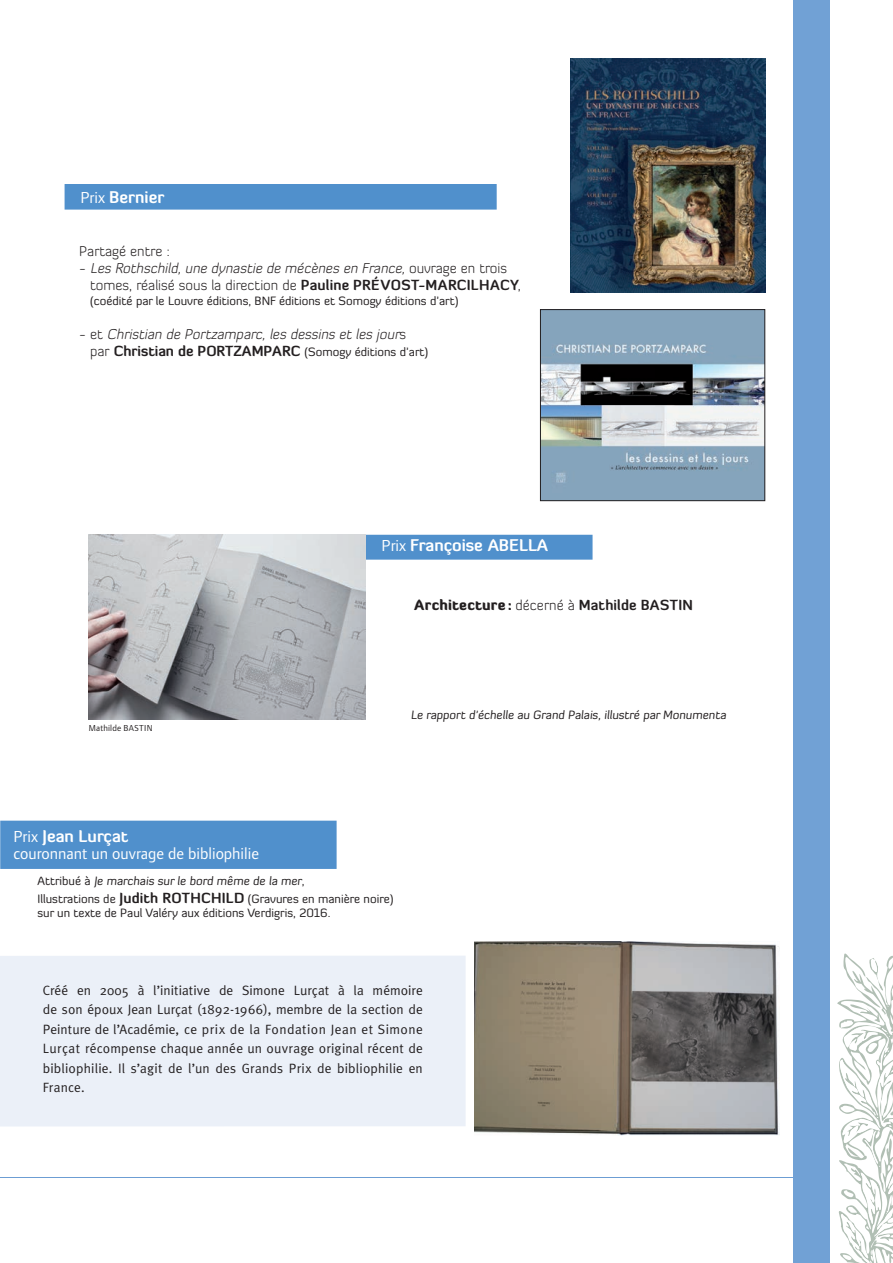
<style>
.page{position:relative;width:893px;height:1263px;background:#fff}
.page>*{position:absolute;margin:0;border:0;box-sizing:border-box;transform-origin:0 0}
.t1{font:700 16.5px "Diavlo";color:#fff}
.t2{font:16.5px "Foundry Form Sans";color:#fff}
.t3{font:300 14.25px/17.1px "Diavlo";color:#231f20}
.t4{font:italic 300 14.25px/17.1px "Diavlo";color:#231f20}
.t5{font:700 14.25px "Diavlo";letter-spacing:.01em;color:#231f20}
.t6{font:13.5px/19.5px "Meta";letter-spacing:.015em;color:#231f20;text-align:justify}
.t7{font:12px/18px "Diavlo";color:#231f20}
.t8{font:9px "Foundry Form Sans";letter-spacing:.02em;color:#231f20}
.s1{font-family:"Foundry Form Sans";font-weight:400}
.s2{font-style:italic}
.s3{font-weight:700}
.s4{font-style:normal}
.s5{font-weight:700;font-style:normal}
.s6{font-weight:400;font-style:normal;font-size:12px}
.s7{font-weight:900}
.s8{font-weight:300}
.s9{font-weight:700;font-size:14.25px}
</style>
<div class="page">
<hr style="left:0;top:1177px;width:793px;height:1px;background:#6c9dd3">
<svg style="left:837px;top:953px;width:56px;height:310px"></svg>
<div style="left:793px;top:0;width:37px;height:1263px;background:#71a1d5"></div>
<div style="left:65px;top:185px;width:431px;height:24px;background:#5090cc"></div>
<div style="left:65px;top:184px;width:432px;height:26px;border:2px solid #5090cc"></div>
<img style="left:542px;top:311px;width:221px;height:188px">
<div style="left:540px;top:309px;width:225px;height:192px;border:1px solid #231f20"></div>
<img style="left:571px;top:59px;width:194px;height:233px">
<div style="left:365px;top:535px;width:227px;height:24px;background:#5090cc"></div>
<div style="left:365px;top:535px;width:228px;height:25px;border:2px solid #5090cc"></div>
<div style="left:1px;top:821px;width:335px;height:47px;background:#5090cc"></div>
<div style="left:0;top:821px;width:337px;height:48px;border:2px solid #5090cc"></div>
<div style="left:0;top:956px;width:466px;height:170px;background:#ebf0f8"></div>
<img style="left:474px;top:941px;width:305px;height:195px">
<img style="left:89px;top:535px;width:276px;height:184px">
<p class="t1" style="left:81px;top:187px;width:85px"><span class="s1">Prix</span> Bernier</p>
<p class="t3" style="left:79px;top:242px;width:92px">Partagé entre :</p>
<p class="t3" style="left:90px;top:260px;width:432px;text-indent:-11px">- <span class="s2">Les Rothschild,une dynastie de mécènes en France,</span>o u v ra g e e n t ro i s tomes, réalisé sous la direction de <span class="s3">Pauline PRÉVOST-MARCILHACY</span>,</p>
<p class="t7" style="left:90px;top:291px;width:370px">(coédité par le Louvre éditions, BNF éditions et Somogy éditions d’art)</p>
<p class="t4" style="left:90px;top:325px;width:340px;text-indent:-11px"><span class="s4">- e t</span> Christian de Portzamparc,les dessins etles jour<span class="s4">s par</span> <span class="s5">Christian de PORTZAMPARC</span> <span class="s6">(Somogy éditions d’art)</span></p>
<p class="t1" style="left:382px;top:535px;width:168px"><span class="s1">Prix</span> Françoise ABELLA</p>
<p class="t5" style="left:414px;top:596px;width:280px"><span class="s7">Architecture :</span> <span class="s8">décerné à</span> Mathilde BASTIN</p>
<p class="t8" style="left:89px;top:723px;width:65px">Mathilde BASTIN</p>
<p class="t7" style="left:411px;top:705px;width:319px">Le rapport d'échelle au Grand Palais, illustré par Monumenta</p>
<p class="t1" style="left:14px;top:826px;width:116px"><span class="s1">Prix</span> Jean Lurçat</p>
<p class="t2" style="left:14px;top:844px;width:247px">couronnant un ouvrage de bibliophilie</p>
<p class="t7" style="left:38px;top:872px;width:357px">Attribué à Je marchais sur le bord même de la mer,<br>Illustrations de <span class="s9">Judith ROTHCHILD</span> (Gravures en manière noire)</p>
<p class="t7" style="left:38px;top:904px;width:294px">sur un texte de Paul Valéry aux éditions Verdigris, 2016.</p>
<p class="t6" style="left:43px;top:980px;width:382px">Créé en 2005 à l’initiative de Simone Lurçat à la mémoire de son époux Jean Lurçat (1892-1966), membre de la section de Peinture de l’Académie, ce prix de la Fondation Jean et Simone Lurçat récompense chaque année un ouvrage original récent de bibliophilie. Il s’agit de l’un des Grands Prix de bibliophilie en France.</p>
</div>
